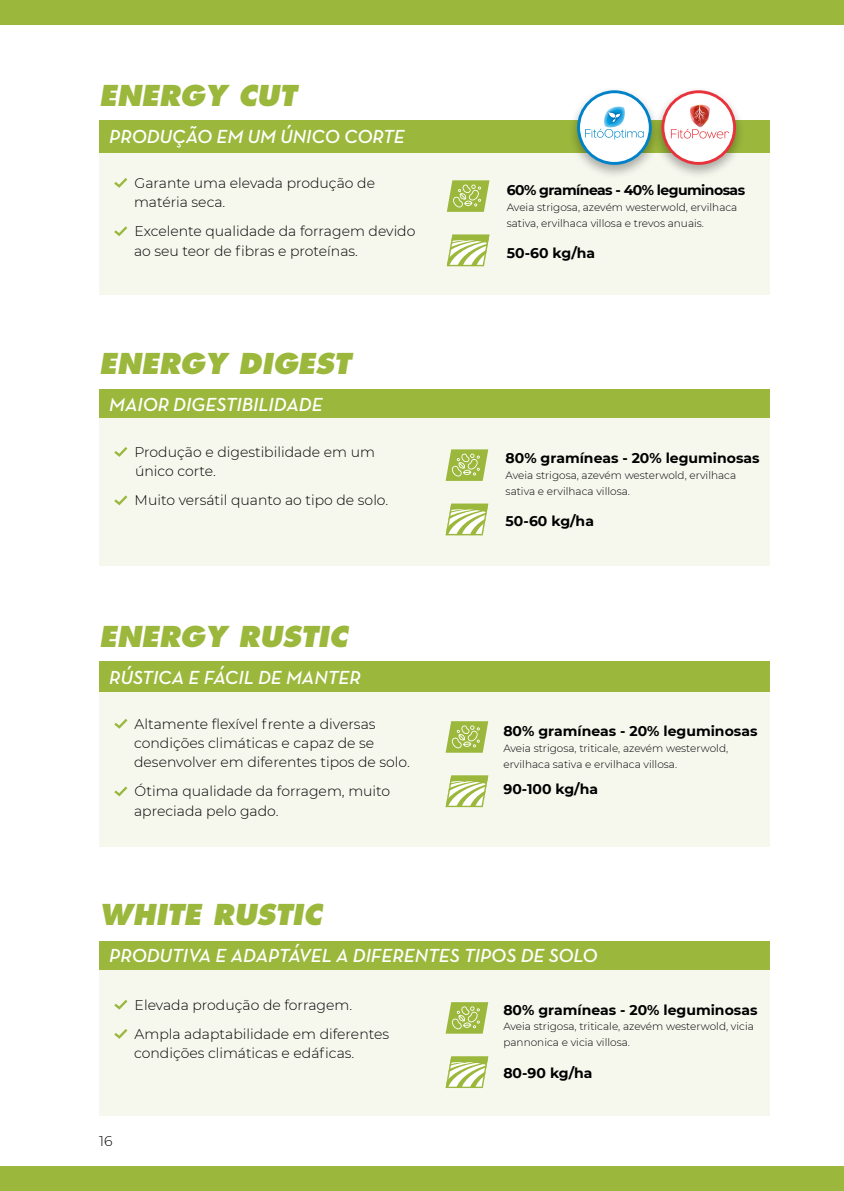
<style>
.page{position:relative;width:844px;height:1191px;background:#fff}
.page>*{position:absolute;margin:0;border:0;box-sizing:border-box;transform-origin:0 0}
.t1{font:italic 800 28px "Futura Std";color:#9bb83c}
.t2{font:italic 600 19.25px "Neutra Text";color:#fff}
.t3{font:300 14px/19.2px "Montserrat";color:#000}
.t4{font:700 14px "Montserrat";color:#000}
.t5{font:700 14px "Montserrat";letter-spacing:-.04em;color:#000}
.t6{font:300 10.5px/15.8px "Montserrat";color:#000}
</style>
<div class="page">
<div style="left:0;top:0;width:843px;height:25px;background:#9bb83c"></div>
<div style="left:0;top:1166px;width:843px;height:25px;background:#9bb83c"></div>
<div style="left:99px;top:121px;width:670px;height:174px;background:#f6f8ee"></div>
<div style="left:99px;top:121px;width:670px;height:32px;background:#9bb83c"></div>
<svg style="left:114px;top:178px;width:13px;height:10px"></svg>
<svg style="left:114px;top:226px;width:13px;height:10px"></svg>
<svg style="left:446px;top:180px;width:43px;height:32px"></svg>
<svg style="left:446px;top:235px;width:43px;height:31px"></svg>
<div style="left:567px;top:86px;width:93px;height:93px;background:#000;opacity:.32"></div>
<svg style="left:577px;top:90px;width:74px;height:75px"></svg>
<div style="left:580px;top:93px;width:68px;height:69px;background:#fff;border-radius:50%"></div>
<svg style="left:585px;top:107px;width:58px;height:32px"></svg>
<div style="left:651px;top:86px;width:94px;height:93px;background:#000;opacity:.32"></div>
<svg style="left:661px;top:90px;width:74px;height:75px"></svg>
<div style="left:664px;top:93px;width:69px;height:69px;background:#fff;border-radius:50%"></div>
<svg style="left:670px;top:105px;width:58px;height:33px"></svg>
<div style="left:99px;top:390px;width:670px;height:175px;background:#f6f8ee"></div>
<div style="left:99px;top:390px;width:670px;height:28px;background:#9bb83c"></div>
<svg style="left:114px;top:447px;width:13px;height:10px"></svg>
<svg style="left:114px;top:495px;width:13px;height:10px"></svg>
<svg style="left:445px;top:449px;width:43px;height:32px"></svg>
<svg style="left:445px;top:504px;width:43px;height:31px"></svg>
<div style="left:99px;top:661px;width:670px;height:186px;background:#f6f8ee"></div>
<div style="left:99px;top:661px;width:670px;height:30px;background:#9bb83c"></div>
<svg style="left:114px;top:719px;width:13px;height:9px"></svg>
<svg style="left:114px;top:786px;width:13px;height:10px"></svg>
<svg style="left:445px;top:721px;width:43px;height:31px"></svg>
<svg style="left:445px;top:775px;width:43px;height:32px"></svg>
<div style="left:99px;top:943px;width:670px;height:173px;background:#f6f8ee"></div>
<div style="left:99px;top:941px;width:670px;height:28px;background:#9bb83c"></div>
<svg style="left:114px;top:999px;width:13px;height:10px"></svg>
<svg style="left:114px;top:1029px;width:13px;height:9px"></svg>
<svg style="left:445px;top:1002px;width:43px;height:31px"></svg>
<svg style="left:445px;top:1056px;width:43px;height:32px"></svg>
<h1 class="t1" style="left:99px;top:78px;width:198px">ENERGY CUT</h1>
<h2 class="t2" style="left:109px;top:124px;width:297px">PRODUÇÃO EM UM ÚNICO CORTE</h2>
<p class="t3" style="left:134px;top:173px;width:242px">Garante uma elevada produção de matéria seca.</p>
<p class="t3" style="left:134px;top:221px;width:283px">Excelente qualidade da forragem devido ao seu teor de fibras e proteínas.</p>
<h1 class="t1" style="left:99px;top:345px;width:252px">ENERGY DIGEST</h1>
<h2 class="t2" style="left:109px;top:392px;width:215px">MAIOR DIGESTIBILIDADE</h2>
<p class="t3" style="left:135px;top:442px;width:242px">Produção e digestibilidade em um único corte.</p>
<p class="t3" style="left:135px;top:490px;width:255px">Muito versátil quanto ao tipo de solo.</p>
<h1 class="t1" style="left:99px;top:618px;width:249px">ENERGY RUSTIC</h1>
<h2 class="t2" style="left:109px;top:665px;width:253px">RÚSTICA E FÁCIL DE MANTER</h2>
<p class="t3" style="left:134px;top:713px;width:277px">Altamente flexível frente a diversas condições climáticas e capaz de se desenvolver em diferentes tipos de solo.</p>
<p class="t3" style="left:134px;top:781px;width:257px">Ótima qualidade da forragem, muito apreciada pelo gado.</p>
<h1 class="t1" style="left:99px;top:897px;width:224px">WHITE RUSTIC</h1>
<p class="t5" style="left:506px;top:180px;width:240px">60% gramíneas - 40% leguminosas</p>
<p class="t6" style="left:506px;top:199px;width:232px">Aveia strigosa, azevém westerwold, ervilhaca sativa, ervilhaca villosa e trevos anuais.</p>
<p class="t4" style="left:506px;top:243px;width:90px">50-60 kg/ha</p>
<p class="t4" style="left:505px;top:448px;width:255px">80% gramíneas - 20% leguminosas</p>
<p class="t6" style="left:505px;top:467px;width:232px">Aveia strigosa, azevém westerwold, ervilhaca sativa e ervilhaca villosa.</p>
<p class="t4" style="left:505px;top:511px;width:90px">50-60 kg/ha</p>
<p class="t4" style="left:503px;top:721px;width:255px">80% gramíneas - 20% leguminosas</p>
<p class="t6" style="left:503px;top:740px;width:226px">Aveia strigosa, triticale, azevém westerwold, ervilhaca sativa e ervilhaca villosa.</p>
<p class="t4" style="left:503px;top:779px;width:96px">90-100 kg/ha</p>
<h2 class="t2" style="left:109px;top:943px;width:490px">PRODUTIVA E ADAPTÁVEL A DIFERENTES TIPOS DE SOLO</h2>
<p class="t3" style="left:135px;top:989px;width:256px;line-height:29.2px">Elevada produção de forragem.<br>Ampla adaptabilidade em diferentes</p>
<p class="t3" style="left:134px;top:1043px;width:222px">condições climáticas e edáficas.</p>
<p class="t4" style="left:503px;top:999px;width:255px">80% gramíneas - 20% leguminosas</p>
<p class="t6" style="left:503px;top:1018px;width:252px">Aveia strigosa, triticale, azevém westerwold, vicia pannonica e vicia villosa.</p>
<p class="t4" style="left:503px;top:1062px;width:91px">80-90 kg/ha</p>
<p class="t3" style="left:99px;top:1130px;width:15px">16</p>
</div>
